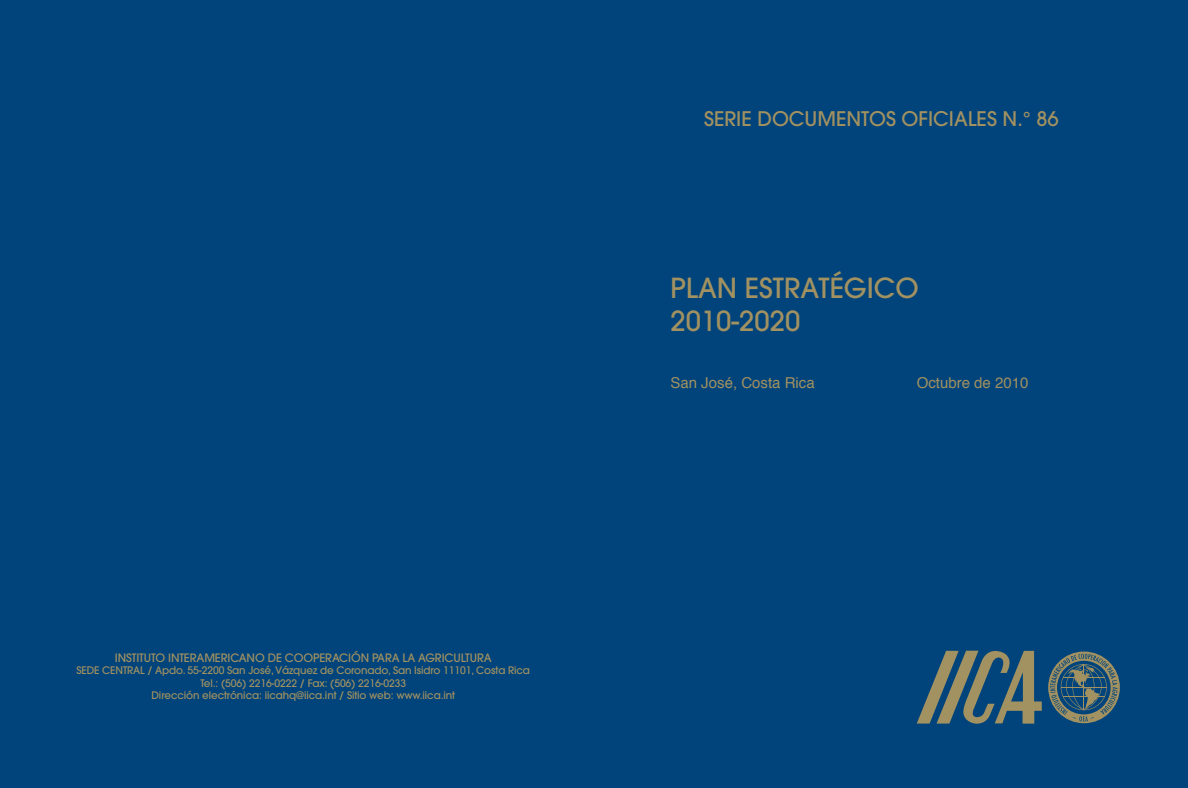
<style>
.page{position:relative;width:1188px;height:788px;background:#00447b}
.page>*{position:absolute;margin:0;border:0;box-sizing:border-box;transform-origin:0 0}
.t1{font:500 27.5px/33px "Avant Garde";color:#a29161}
.t2{font:500 20px "Avant Garde";color:#a29161}
.t3{font:15px "Helvetica";color:#a29161}
.t4{font:500 11.5px "Avant Garde";letter-spacing:-.01em;color:#a29161}
.t5{font:500 10.38px/12.4px "Avant Garde";letter-spacing:-.01em;color:#a29161;text-align:center}
</style>
<div class="page">
<svg style="left:917px;top:650px;width:125px;height:74px"></svg>
<svg style="left:1048px;top:651px;width:72px;height:72px"></svg>
<p class="t4" style="left:115px;top:650px;width:378px">INSTITUTO INTERAMERICANO DE COOPERACIÓN PARA LA AGRICULTURA</p>
<p class="t5" style="left:76px;top:664px;width:455px">SEDE CENTRAL / Apdo. 55-2200 San José, Vázquez de Coronado, San Isidro 11101, Costa Rica<br>Tel.: (506) 2216-0222 / Fax: (506) 2216-0233<br>Dirección electrónica: iicahq@iica.int / Sitio web: www.iica.int</p>
<p class="t2" style="left:704px;top:106px;width:356px">SERIE DOCUMENTOS OFICIALES N.° 86</p>
<p class="t1" style="left:670px;top:271px;width:250px">PLAN ESTRATÉGICO<br>2010-2020</p>
<p class="t3" style="left:670px;top:370px;width:146px">San José, Costa Rica</p>
<p class="t3" style="left:917px;top:370px;width:113px">Octubre de 2010</p>
</div>
